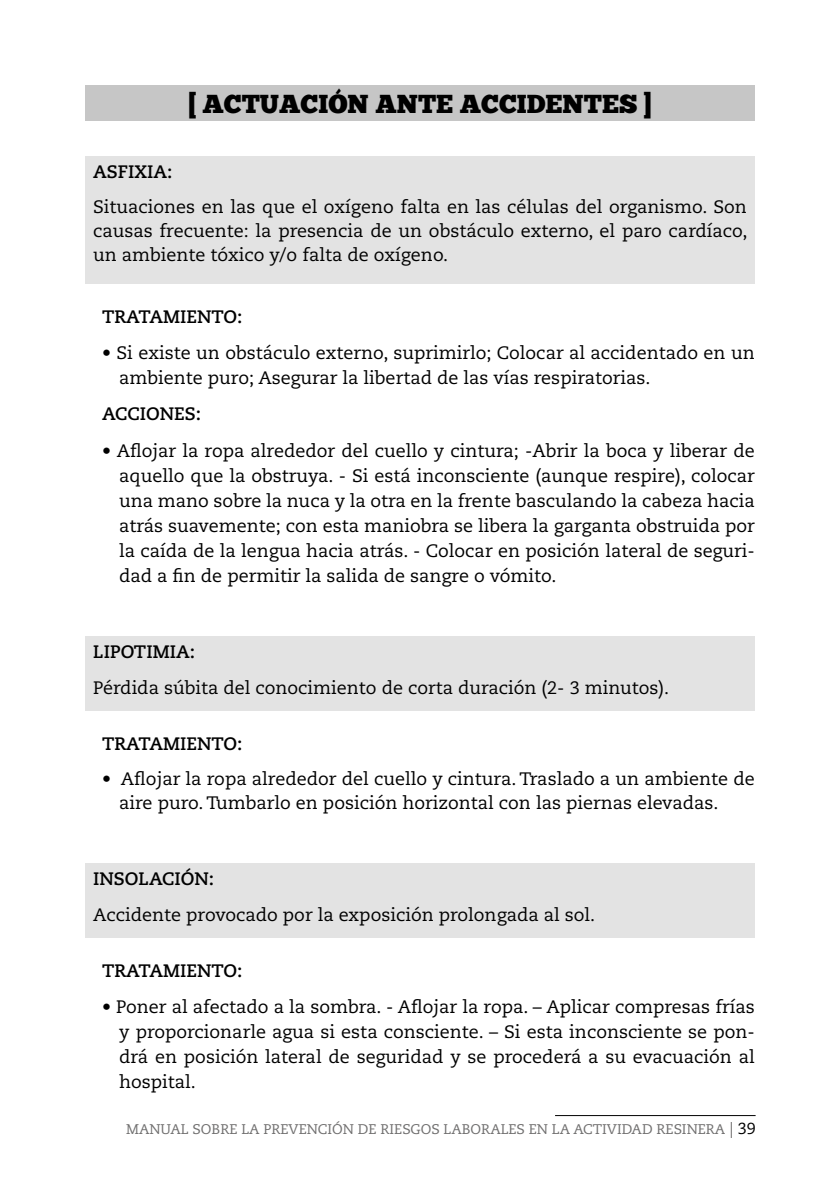
<style>
.page{position:relative;width:840px;height:1191px;background:#fff}
.page>*{position:absolute;margin:0;border:0;box-sizing:border-box;transform-origin:0 0}
.t1{font:26px "Chunk Five";color:#000}
.t2{font:18px/25px "Caecilia LT Std";color:#000;text-align:justify}
.t3{font:700 18px "Caecilia LT Std";color:#000}
.t4{font:14px "Caecilia LT Std";color:#706f6f}
.s1{font-size:16px}
.s2{font-size:16px;color:#000}
</style>
<div class="page">
<hr style="left:554px;top:1115px;width:201px;height:1px;background:#000">
<div style="left:85px;top:85px;width:669px;height:36px;background:#c6c6c6"></div>
<div style="left:85px;top:156px;width:669px;height:127px;background:#e3e3e3"></div>
<div style="left:85px;top:636px;width:669px;height:75px;background:#e3e3e3"></div>
<div style="left:85px;top:863px;width:669px;height:75px;background:#e3e3e3"></div>
<h1 class="t1" style="left:186px;top:88px;width:469px">[ ACTUACIÓN ANTE ACCIDENTES ]</h1>
<p class="t3" style="left:93px;top:161px;width:81px">ASFIXIA:</p>
<p class="t2" style="left:93px;top:195px;width:655px;line-height:24px">Situaciones en las que el oxígeno falta en las células del organismo. Son causas frecuente: la presencia de un obstáculo externo, el paro cardíaco, un ambiente tóxico y/o falta de oxígeno.</p>
<p class="t3" style="left:102px;top:306px;width:142px">TRATAMIENTO:</p>
<p class="t2" style="left:119px;top:341px;width:636px;text-indent:-17px">• Si existe un obstáculo externo, suprimirlo; Colocar al accidentado en un ambiente puro; Asegurar la libertad de las vías respiratorias.</p>
<p class="t3" style="left:102px;top:403px;width:100px">ACCIONES:</p>
<p class="t2" style="left:119px;top:438px;width:637px;text-indent:-17px">• Aflojar la ropa alrededor del cuello y cintura; -Abrir la boca y liberar de aquello que la obstruya. - Si está inconsciente (aunque respire), colocar una mano sobre la nuca y la otra en la frente basculando la cabeza hacia atrás suavemente; con esta maniobra se libera la garganta obstruida por la caída de la lengua hacia atrás. - Colocar en posición lateral de seguri&shy;dad a fin de permitir la salida de sangre o vómito.</p>
<p class="t3" style="left:93px;top:641px;width:103px">LIPOTIMIA:</p>
<p class="t2" style="left:93px;top:675px;width:577px">Pérdida súbita del conocimiento de corta duración (2- 3 minutos).</p>
<p class="t3" style="left:102px;top:732px;width:142px">TRATAMIENTO:</p>
<p class="t2" style="left:119px;top:767px;width:636px;line-height:24px;text-indent:-17px">• Aflojar la ropa alrededor del cuello y cintura. Traslado a un ambiente de aire puro. Tumbarlo en posición horizontal con las piernas elevadas.</p>
<p class="t3" style="left:93px;top:868px;width:122px">INSOLACIÓN:</p>
<p class="t2" style="left:93px;top:902px;width:503px">Accidente provocado por la exposición prolongada al sol.</p>
<p class="t3" style="left:102px;top:959px;width:142px">TRATAMIENTO:</p>
<p class="t2" style="left:119px;top:994px;width:637px;text-indent:-17px">• Poner al afectado a la sombra. - Aflojar la ropa. – Aplicar compresas frías y proporcionarle agua si esta consciente. – Si esta inconsciente se pon&shy;drá en posición lateral de seguridad y se procederá a su evacuación al hospital.</p>
<p class="t4" style="left:126px;top:1120px;width:630px">MANUAL SOBRE LA PREVENCIÓN DE RIESGOS LABORALES EN LA ACTIVIDAD RESINERA <span class="s1">|</span> <span class="s2">39</span></p>
</div>
